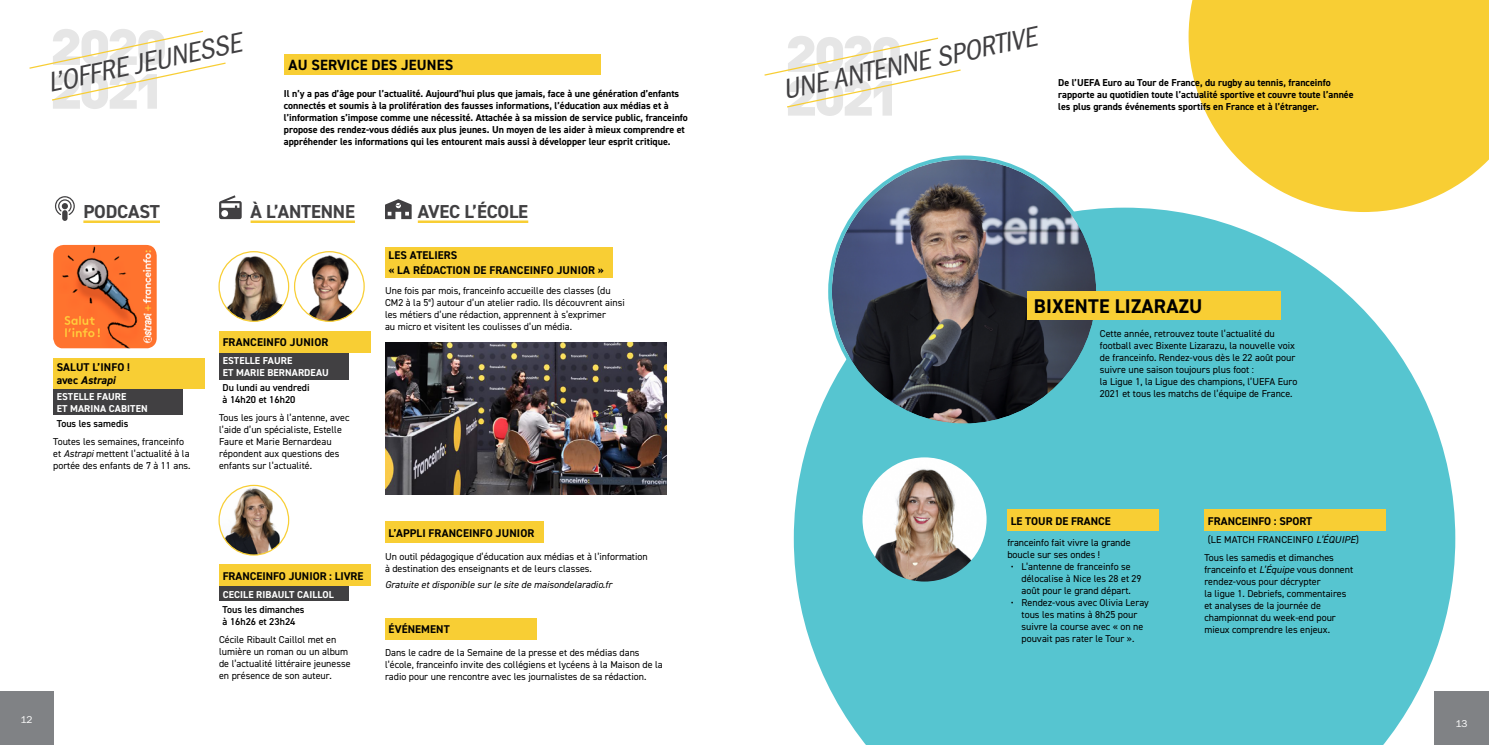
<style>
.page{position:relative;width:1489px;height:745px;background:#fff}
.page>*{position:absolute;margin:0;border:0;box-sizing:border-box;transform-origin:0 0}
.t1{font:italic condensed 28.75px "ITC Franklin Gothic Std";color:#414042}
.t2{font:700 19.88px "DIN2014";letter-spacing:.01em;color:#000}
.t3{font:700 18.75px "DIN2014";letter-spacing:-.01em;color:#414042}
.t4{font:700 14.75px "DIN2014";letter-spacing:.01em;color:#000}
.t5{font:700 11.25px/12.5px "DIN2014";letter-spacing:.01em;color:#000}
.t6{font:10px/12px "DIN2014";color:#000}
.t7{font:700 10px/12px "DIN2014";color:#000}
.t8{font:700 10px/12px "DIN2014";letter-spacing:.01em;color:#fff}
.t9{font:600 10px/12px "DIN2014";color:#000}
.t10{font:italic 10px "DIN2014";color:#000}
.t11{font:10px "ITC Franklin Gothic Std";color:#fff}
.s1{font-style:italic}
</style>
<div class="page">
<svg style="left:793px;top:207px;width:662px;height:537px;background:#6ecdd6"></svg>
<svg style="left:1188px;top:0;width:300px;height:212px;fill:#f8ce34"></svg>
<div style="left:1434px;top:691px;width:54px;height:53px;background:#808285"></div>
<div style="left:0;top:691px;width:53px;height:53px;background:#808285"></div>
<div style="left:284px;top:54px;width:316px;height:21px;background:#f8ce34"></div>
<div style="left:53px;top:388px;width:130px;height:27px;background:#414042"></div>
<div style="left:219px;top:352px;width:129px;height:27px;background:#414042"></div>
<div style="left:219px;top:586px;width:129px;height:15px;background:#414042"></div>
<div style="left:53px;top:357px;width:151px;height:31px;background:#f8ce34"></div>
<div style="left:219px;top:330px;width:151px;height:22px;background:#f8ce34"></div>
<div style="left:385px;top:521px;width:158px;height:22px;background:#f8ce34"></div>
<div style="left:385px;top:617px;width:151px;height:22px;background:#f8ce34"></div>
<div style="left:385px;top:247px;width:227px;height:30px;background:#f8ce34"></div>
<div style="left:219px;top:564px;width:151px;height:22px;background:#f8ce34"></div>
<div style="left:1007px;top:509px;width:151px;height:22px;background:#f8ce34"></div>
<div style="left:1204px;top:509px;width:181px;height:22px;background:#f8ce34"></div>
<img style="left:53px;top:245px;width:104px;height:103px">
<img style="left:219px;top:251px;width:69px;height:70px;border-radius:35px">
<div style="left:218px;top:251px;width:71px;height:71px;border:1px solid #f8ce34;border-radius:50%"></div>
<img style="left:219px;top:485px;width:69px;height:69px;border-radius:35px">
<div style="left:218px;top:484px;width:71px;height:71px;border:1px solid #f8ce34;border-radius:50%"></div>
<img style="left:294px;top:251px;width:70px;height:70px;border-radius:35px">
<div style="left:294px;top:251px;width:71px;height:71px;border:1px solid #f8ce34;border-radius:50%"></div>
<img style="left:831px;top:159px;width:265px;height:264px;border-radius:132px">
<img style="left:862px;top:457px;width:124px;height:124px;border-radius:62px">
<img style="left:385px;top:343px;width:281px;height:151px">
<hr style="left:83px;top:220px;width:77px;height:3px;background:#f8ce34">
<hr style="left:250px;top:220px;width:105px;height:3px;background:#f8ce34">
<hr style="left:418px;top:220px;width:110px;height:3px;background:#f8ce34">
<svg style="left:55px;top:196px;width:20px;height:19px"></svg>
<div style="left:62px;top:210px;width:6px;height:11px;background:#414042;border-radius:3px"></div>
<svg style="left:219px;top:195px;width:23px;height:24px"></svg>
<svg style="left:385px;top:199px;width:26px;height:20px"></svg>
<div style="left:1027px;top:291px;width:253px;height:28px;background:#f8ce34"></div>
<svg style="left:29px;top:29px;width:197px;height:80px"></svg>
<svg style="left:764px;top:36px;width:197px;height:80px"></svg>
<h1 class="t1" style="left:45px;top:67px;width:198px;rotate:-12deg">L’OFFRE JEUNESSE</h1>
<h1 class="t1" style="left:779px;top:74px;width:260px;rotate:-12deg">UNE ANTENNE SPORTIVE</h1>
<h3 class="t4" style="left:288px;top:55px;width:166px">AU SERVICE DES JEUNES</h3>
<p class="t7" style="left:284px;top:87px;width:405px">Il n’y a pas d’âge pour l’actualité. Aujourd’hui plus que jamais, face à une génération d’enfants connectés et soumis à la prolifération des fausses informations, l’éducation aux médias et à l’information s’impose comme une nécessité. Attachée à sa mission de service public, franceinfo propose des rendez-vous dédiés aux plus jeunes. Un moyen de les aider à mieux comprendre et appréhender les informations qui les entourent mais aussi à développer leur esprit critique.</p>
<p class="t7" style="left:1058px;top:76px;width:297px">De l’UEFA Euro au Tour de France, du rugby au tennis, franceinfo rapporte au quotidien toute l’actualité sportive et couvre toute l’année les plus grands événements sportifs en France et à l’étranger.</p>
<h3 class="t3" style="left:83px;top:199px;width:78px">PODCAST</h3>
<h3 class="t3" style="left:250px;top:199px;width:106px">À L’ANTENNE</h3>
<h3 class="t3" style="left:418px;top:199px;width:112px">AVEC L’ÉCOLE</h3>
<p class="t5" style="left:388px;top:247px;width:217px;line-height:15px">LES ATELIERS<br>« LA RÉDACTION DE FRANCEINFO JUNIOR »</p>
<p class="t5" style="left:57px;top:360px;width:75px">SALUT L’INFO ! avec <span class="s1">Astrapi</span></p>
<p class="t8" style="left:57px;top:390px;width:92px">ESTELLE FAURE<br>ET MARINA CABITEN</p>
<p class="t9" style="left:57px;top:417px;width:73px">Tous les samedis</p>
<p class="t6" style="left:53px;top:435px;width:139px">Toutes les semaines, franceinfo et <span class="s1">Astrapi</span> mettent l’actualité à la portée des enfants de 7 à 11 ans.</p>
<p class="t5" style="left:223px;top:335px;width:107px">FRANCEINFO JUNIOR</p>
<p class="t8" style="left:223px;top:354px;width:108px">ESTELLE FAURE<br>ET MARIE BERNARDEAU</p>
<p class="t9" style="left:223px;top:381px;width:88px">Du lundi au vendredi à 14h20 et 16h20</p>
<p class="t6" style="left:219px;top:411px;width:132px">Tous les jours à l’antenne, avec l’aide d’un spécialiste, Estelle<br>Faure et Marie Bernardeau répondent aux questions des enfants sur l’actualité.</p>
<p class="t6" style="left:385px;top:284px;width:241px">Une fois par mois, franceinfo accueille des classes (du CM2 à la 5<sup>e</sup>) autour d’un atelier radio. Ils découvrent ainsi les métiers d’une rédaction, apprennent à s’exprimer<br>au micro et visitent les coulisses d’un média.</p>
<p class="t11" style="left:21px;top:713px;width:13px">12</p>
<p class="t5" style="left:223px;top:569px;width:142px">FRANCEINFO JUNIOR : LIVRE</p>
<p class="t8" style="left:223px;top:587px;width:113px">CECILE RIBAULT CAILLOL</p>
<p class="t9" style="left:223px;top:602px;width:83px">Tous les dimanches à 16h26 et 23h24</p>
<p class="t6" style="left:219px;top:633px;width:133px">Cécile Ribault Caillol met en lumière un roman ou un album de l’actualité littéraire jeunesse en présence de son auteur.</p>
<p class="t5" style="left:388px;top:526px;width:147px">L’APPLI FRANCEINFO JUNIOR</p>
<p class="t6" style="left:385px;top:550px;width:264px">Un outil pédagogique d’éducation aux médias et à l’information à destination des enseignants et de leurs classes.</p>
<p class="t10" style="left:385px;top:577px;width:228px">Gratuite et disponible sur le site de maisondelaradio.fr</p>
<p class="t5" style="left:388px;top:622px;width:63px">ÉVÉNEMENT</p>
<p class="t6" style="left:385px;top:646px;width:279px">Dans le cadre de la Semaine de la presse et des médias dans l’école, franceinfo invite des collégiens et lycéens à la Maison de la radio pour une rencontre avec les journalistes de sa rédaction.</p>
<h2 class="t2" style="left:1033px;top:293px;width:170px">BIXENTE LIZARAZU</h2>
<p class="t6" style="left:1099px;top:327px;width:199px">Cette année, retrouvez toute l’actualité du football avec Bixente Lizarazu, la nouvelle voix de franceinfo. Rendez-vous dès le 22 août pour suivre une saison toujours plus foot :<br>la Ligue 1, la Ligue des champions, l’UEFA Euro 2021 et tous les matchs de l’équipe de France.</p>
<p class="t5" style="left:1010px;top:514px;width:101px">LE TOUR DE FRANCE</p>
<p class="t5" style="left:1207px;top:514px;width:106px">FRANCEINFO : SPORT</p>
<p class="t6" style="left:1007px;top:536px;width:125px">franceinfo fait vivre la grande boucle sur ses ondes !</p>
<p class="t6" style="left:1021px;top:560px;width:122px;text-indent:-11px">• L’antenne de franceinfo se délocalise à Nice les 28 et 29 août pour le grand départ.</p>
<p class="t6" style="left:1010px;top:596px;width:139px;text-align:center">• Rendez-vous avec Olivia Leray tous les matins à 8h25 pour suivre la course avec « on ne pouvait pas rater le Tour ».</p>
<p class="t6" style="left:1207px;top:532px;width:153px">(LE MATCH FRANCEINFO <span class="s1">L’ÉQUIPE</span>)</p>
<p class="t6" style="left:1204px;top:551px;width:150px">Tous les samedis et dimanches franceinfo et <span class="s1">L’Équipe</span> vous donnent rendez-vous pour décrypter<br>la ligue 1. Debriefs, commentaires et analyses de la journée de championnat du week-end pour mieux comprendre les enjeux.</p>
<p class="t11" style="left:1455px;top:717px;width:13px">13</p>
</div>
